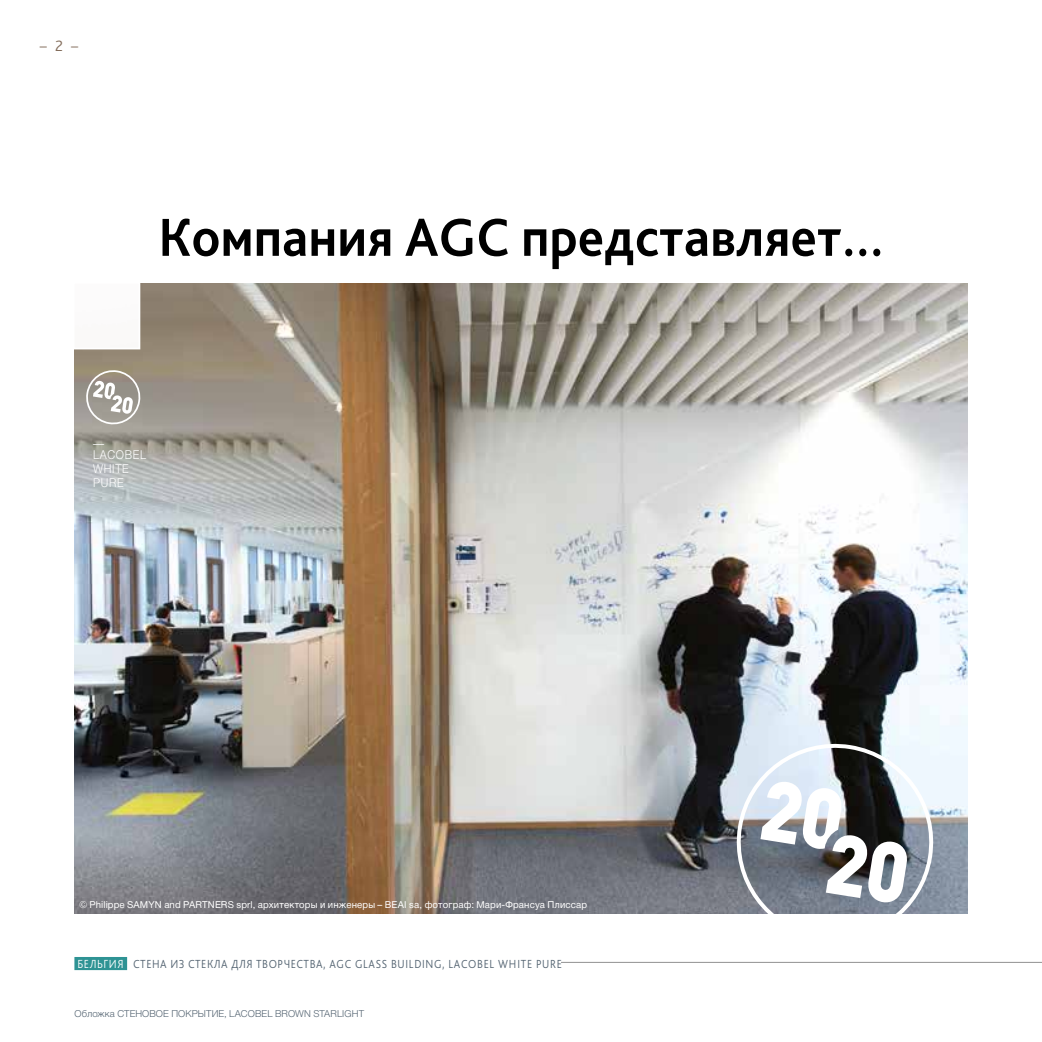
<style>
.page{position:relative;width:1042px;height:1042px;background:#fff}
.page>*{position:absolute;margin:0;border:0;box-sizing:border-box;transform-origin:0 0}
.t1{font:700 56px "Bliss Pro";color:#000;scale:.95 1}
.t2{font:300 15.75px "Bliss Pro";color:#836d5b}
.t3{font:300 12.25px "Bliss Pro";letter-spacing:.05em;color:#536371;scale:.9 1}
.t4{font:300 12.25px/10.5px "Helvetica Neue Cyr";letter-spacing:.065em;color:#fff;scale:.9 1}
.t5{font:9.62px "Helvetica Neue Cyr";letter-spacing:.015em;color:#fff}
.t6{font:300 9.62px "Helvetica Neue Cyr";letter-spacing:.01em;color:#536371}
.s1{color:#fff}
</style>
<div class="page">
<img style="left:74px;top:284px;width:893px;height:630px">
<img style="left:76px;top:285px;width:61px;height:61px">
<svg style="left:83px;top:367px;width:60px;height:58px"></svg>
<svg style="left:727px;top:734px;width:216px;height:180px"></svg>
<svg style="left:760px;top:780px;width:148px;height:123px"></svg>
<div style="left:74px;top:957px;width:53px;height:13px;background:#2e9394"></div>
<hr style="left:561px;top:962px;width:481px;height:1px;background:#919292">
<h2 class="t2" style="left:40px;top:36px;width:40px">– 2 –</h2>
<h1 class="t1" style="left:158px;top:202px;width:765px">Компания AGC представляет...</h1>
<p class="t4" style="left:93px;top:439px;width:60px">—<br>LACOBEL</p>
<p class="t4" style="left:93px;top:461px;width:41px;line-height:14px">WHITE<br>PURE</p>
<p class="t5" style="left:79px;top:900px;width:509px">© Philippe SAMYN and PARTNERS sprl, архитекторы и инженеры – BEAI sa, фотограф: Мари-Франсуа Плиссар</p>
<p class="t3" style="left:77px;top:956px;width:540px"><span class="s1">БЕЛЬГИЯ</span> СТЕНА ИЗ СТЕКЛА ДЛЯ ТВОРЧЕСТВА, AGC GLASS BUILDING, LACOBEL WHITE PURE</p>
<p class="t6" style="left:74px;top:1008px;width:291px">Обложка СТЕНОВОЕ ПОКРЫТИЕ, LACOBEL BROWN STARLIGHT</p>
</div>
